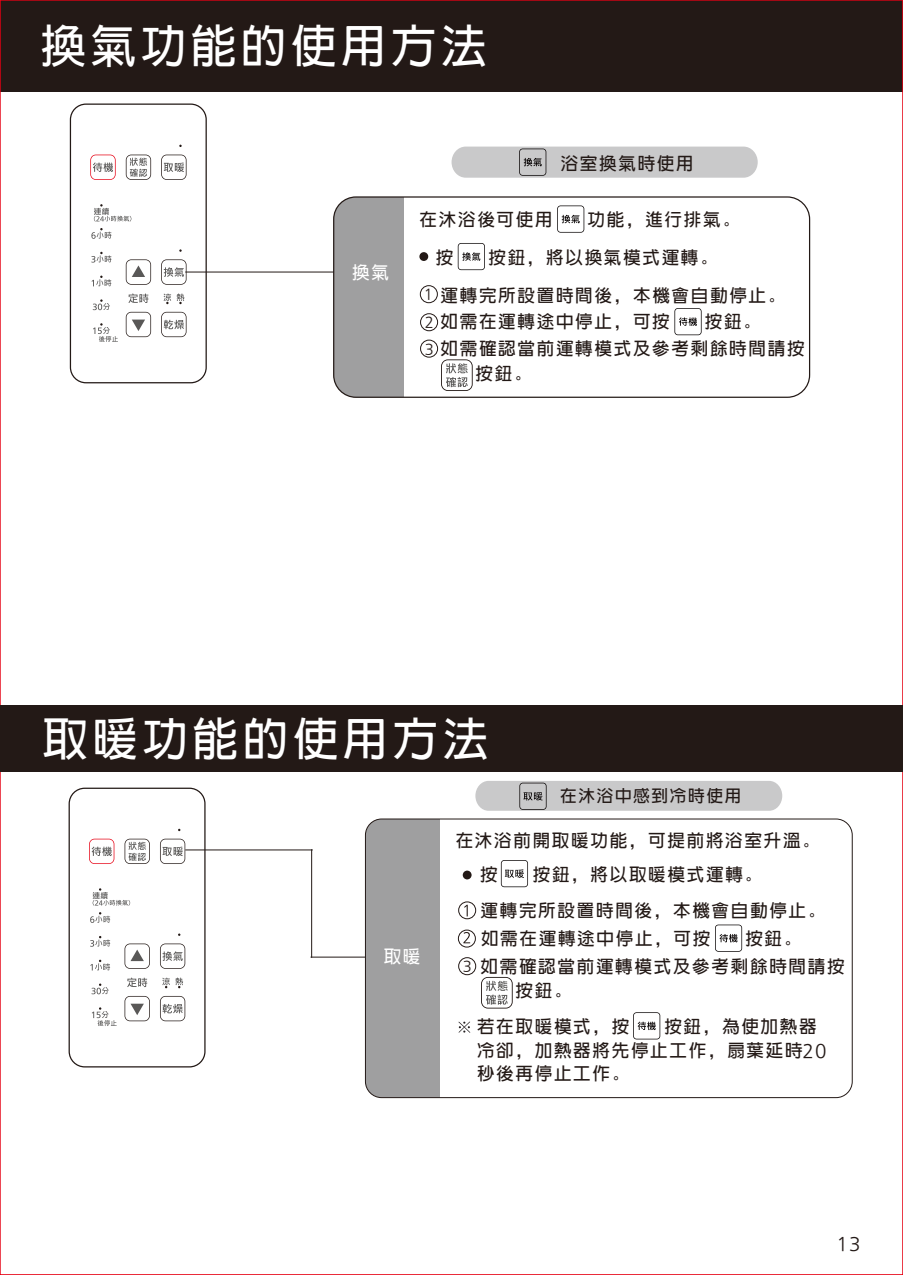
<style>
.page{position:relative;width:903px;height:1275px;background:#fff}
.page>*{position:absolute;margin:0;border:0;box-sizing:border-box;transform-origin:0 0}
.t1{font:700 45.5px "New Gothic";letter-spacing:.1em;color:#fff}
.t2{font:700 17.5px/23.6px "New Gothic";letter-spacing:.1em;color:#231916}
.t3{font:700 17.5px "New Gothic";color:#fff}
.t4{font:17.5px "PUD Sans serif R";color:#231916}
.t5{font:700 16.62px "New Gothic";letter-spacing:.1em;color:#231916}
.t6{font:13.83px/28.3px "PUD Sans serif R";color:#231916}
.s1{font-family:"Sim Hei";font-weight:400}
.s2{font-family:"PUD Sans serif R";font-weight:400}
</style>
<div class="page">
<div style="left:0;top:0;width:903px;height:92px;background:#231916"></div>
<div style="left:334px;top:197px;width:70px;height:200px;background:#9f9fa0"></div>
<div style="left:333px;top:196px;width:477px;height:202px;border:1px solid #231916;border-radius:22px"></div>
<div style="left:420px;top:313px;width:18px;height:18px;border:1px solid #231916;border-radius:50%"></div>
<div style="left:420px;top:285px;width:18px;height:18px;border:1px solid #231916;border-radius:50%"></div>
<div style="left:451px;top:147px;width:307px;height:31px;background:#c9c9ca;border-radius:15px"></div>
<div style="left:419px;top:252px;width:9px;height:9px;background:#231916;border-radius:50%"></div>
<hr style="left:185px;top:272px;width:149px;height:1px;background:#231916">
<svg style="left:519px;top:149px;width:27px;height:27px"></svg>
<svg style="left:557px;top:205px;width:27px;height:28px"></svg>
<svg style="left:458px;top:243px;width:27px;height:27px"></svg>
<svg style="left:674px;top:308px;width:27px;height:27px"></svg>
<svg style="left:128px;top:293px;width:20px;height:10px"></svg>
<svg style="left:90px;top:155px;width:26px;height:25px"></svg>
<svg style="left:126px;top:155px;width:25px;height:25px"></svg>
<svg style="left:161px;top:155px;width:25px;height:25px"></svg>
<svg style="left:161px;top:259px;width:25px;height:26px"></svg>
<svg style="left:161px;top:312px;width:25px;height:25px"></svg>
<svg style="left:126px;top:259px;width:25px;height:26px"></svg>
<svg style="left:126px;top:312px;width:25px;height:25px"></svg>
<div style="left:70px;top:103px;width:137px;height:280px;border:1px solid #231916;border-radius:15px"></div>
<svg style="left:94px;top:204px;width:37px;height:18px"></svg>
<svg style="left:177px;top:293px;width:7px;height:11px"></svg>
<svg style="left:164px;top:293px;width:7px;height:11px"></svg>
<svg style="left:91px;top:228px;width:20px;height:11px"></svg>
<svg style="left:91px;top:252px;width:20px;height:11px"></svg>
<svg style="left:92px;top:276px;width:19px;height:10px"></svg>
<svg style="left:93px;top:299px;width:17px;height:11px"></svg>
<svg style="left:93px;top:323px;width:25px;height:19px"></svg>
<div style="left:0;top:705px;width:903px;height:66px;background:#231916"></div>
<div style="left:365px;top:819px;width:75px;height:279px;background:#9f9fa0"></div>
<div style="left:365px;top:818px;width:488px;height:280px;border:1px solid #231916;border-radius:16px"></div>
<div style="left:458px;top:901px;width:18px;height:18px;border:1px solid #231916;border-radius:50%"></div>
<svg style="left:464px;top:905px;width:4px;height:11px"></svg>
<div style="left:458px;top:930px;width:18px;height:17px;border:1px solid #231916;border-radius:50%"></div>
<svg style="left:463px;top:932px;width:7px;height:11px"></svg>
<hr style="left:185px;top:849px;width:128px;height:1px;background:#231916">
<hr style="left:310px;top:957px;width:55px;height:1px;background:#231916">
<hr style="left:311px;top:849px;width:1px;height:109px;background:#231916">
<svg style="left:458px;top:1021px;width:12px;height:12px"></svg>
<div style="left:463px;top:871px;width:9px;height:8px;background:#231916;border-radius:50%"></div>
<svg style="left:475px;top:781px;width:307px;height:30px;background:#c7c7c8"></svg>
<svg style="left:501px;top:860px;width:27px;height:27px"></svg>
<svg style="left:715px;top:925px;width:27px;height:27px"></svg>
<svg style="left:633px;top:1012px;width:27px;height:27px"></svg>
<svg style="left:127px;top:978px;width:20px;height:9px"></svg>
<svg style="left:89px;top:839px;width:25px;height:25px"></svg>
<svg style="left:125px;top:839px;width:25px;height:25px"></svg>
<svg style="left:160px;top:839px;width:25px;height:25px"></svg>
<svg style="left:160px;top:943px;width:25px;height:26px"></svg>
<svg style="left:160px;top:996px;width:25px;height:25px"></svg>
<svg style="left:125px;top:943px;width:25px;height:26px"></svg>
<svg style="left:125px;top:996px;width:25px;height:25px"></svg>
<div style="left:69px;top:788px;width:137px;height:279px;border:1px solid #231916;border-radius:15px"></div>
<svg style="left:93px;top:888px;width:37px;height:18px"></svg>
<svg style="left:162px;top:978px;width:21px;height:10px"></svg>
<svg style="left:90px;top:912px;width:20px;height:11px"></svg>
<svg style="left:90px;top:936px;width:20px;height:11px"></svg>
<svg style="left:90px;top:960px;width:20px;height:10px"></svg>
<svg style="left:92px;top:983px;width:17px;height:11px"></svg>
<svg style="left:92px;top:1007px;width:25px;height:19px"></svg>
<svg style="left:441px;top:359px;width:32px;height:32px"></svg>
<div style="left:420px;top:340px;width:18px;height:18px;border:1px solid #231916;border-radius:50%"></div>
<svg style="left:481px;top:977px;width:32px;height:31px"></svg>
<div style="left:458px;top:957px;width:18px;height:18px;border:1px solid #231916;border-radius:50%"></div>
<h1 class="t1" style="left:41px;top:23px;width:447px">換氣功能的使用方法</h1>
<p class="t2" style="left:561px;top:151px;width:134px">浴室換氣時使用</p>
<p class="t3" style="left:352px;top:264px;width:38px">換氣</p>
<p class="t2" style="left:420px;top:208px;width:134px">在沐浴後可使用</p>
<p class="t2" style="left:588px;top:208px;width:154px">功能<span class="s1">，</span>進行排氣<span class="s1">。</span></p>
<p class="t2" style="left:436px;top:245px;width:19px">按</p>
<p class="t2" style="left:488px;top:245px;width:231px">按鈕<span class="s1">，</span>將以換氣模式運轉<span class="s1">。</span></p>
<p class="t6" style="left:424px;top:279px;width:11px">1<br>2</p>
<p class="t6" style="left:425px;top:335px;width:11px">3</p>
<p class="t2" style="left:440px;top:283px;width:346px">運轉完所設置時間後<span class="s1">，</span>本機會自動停止<span class="s1">。</span></p>
<p class="t2" style="left:440px;top:310px;width:231px">如需在運轉途中停止<span class="s1">，</span>可按</p>
<p class="t2" style="left:705px;top:310px;width:57px">按鈕<span class="s1">。</span></p>
<p class="t2" style="left:475px;top:336px;width:331px;line-height:24.5px;text-indent:-35px">如需確認當前運轉模式及參考剩餘時間請按按鈕<span class="s1">。</span></p>
<h1 class="t1" style="left:42px;top:716px;width:447px">取暖功能的使用方法</h1>
<p class="t5" style="left:560px;top:788px;width:183px">在沐浴中感到冷時使用</p>
<p class="t2" style="left:480px;top:823px;width:341px;line-height:34.5px;text-indent:-25px">在沐浴前開取暖功能<span class="s1">，</span>可提前將浴室升溫<span class="s1">。</span>按</p>
<p class="t2" style="left:533px;top:863px;width:231px">按鈕<span class="s1">，</span>將以取暖模式運轉<span class="s1">。</span></p>
<p class="t3" style="left:384px;top:948px;width:38px">取暖</p>
<p class="t2" style="left:480px;top:898px;width:346px">運轉完所設置時間後<span class="s1">，</span>本機會自動停止<span class="s1">。</span></p>
<p class="t6" style="left:463px;top:952px;width:11px">3</p>
<p class="t2" style="left:481px;top:926px;width:231px">如需在運轉途中停止<span class="s1">，</span>可按</p>
<p class="t2" style="left:745px;top:926px;width:57px">按鈕<span class="s1">。</span></p>
<p class="t2" style="left:515px;top:954px;width:331px;line-height:24.5px;text-indent:-35px">如需確認當前運轉模式及參考剩餘時間請按按鈕<span class="s1">。</span></p>
<p class="t2" style="left:477px;top:1014px;width:154px">若在取暖模式<span class="s1">，</span>按</p>
<p class="t2" style="left:477px;top:1014px;width:351px;text-indent:187px">按鈕<span class="s1">，</span>為使加熱器冷卻<span class="s1">，</span>加熱器將先停止工作<span class="s1">，</span>扇葉延時<span class="s2">20</span>秒後再停止工作<span class="s1">。</span></p>
<p class="t4" style="left:836px;top:1234px;width:25px">13</p>
</div>
